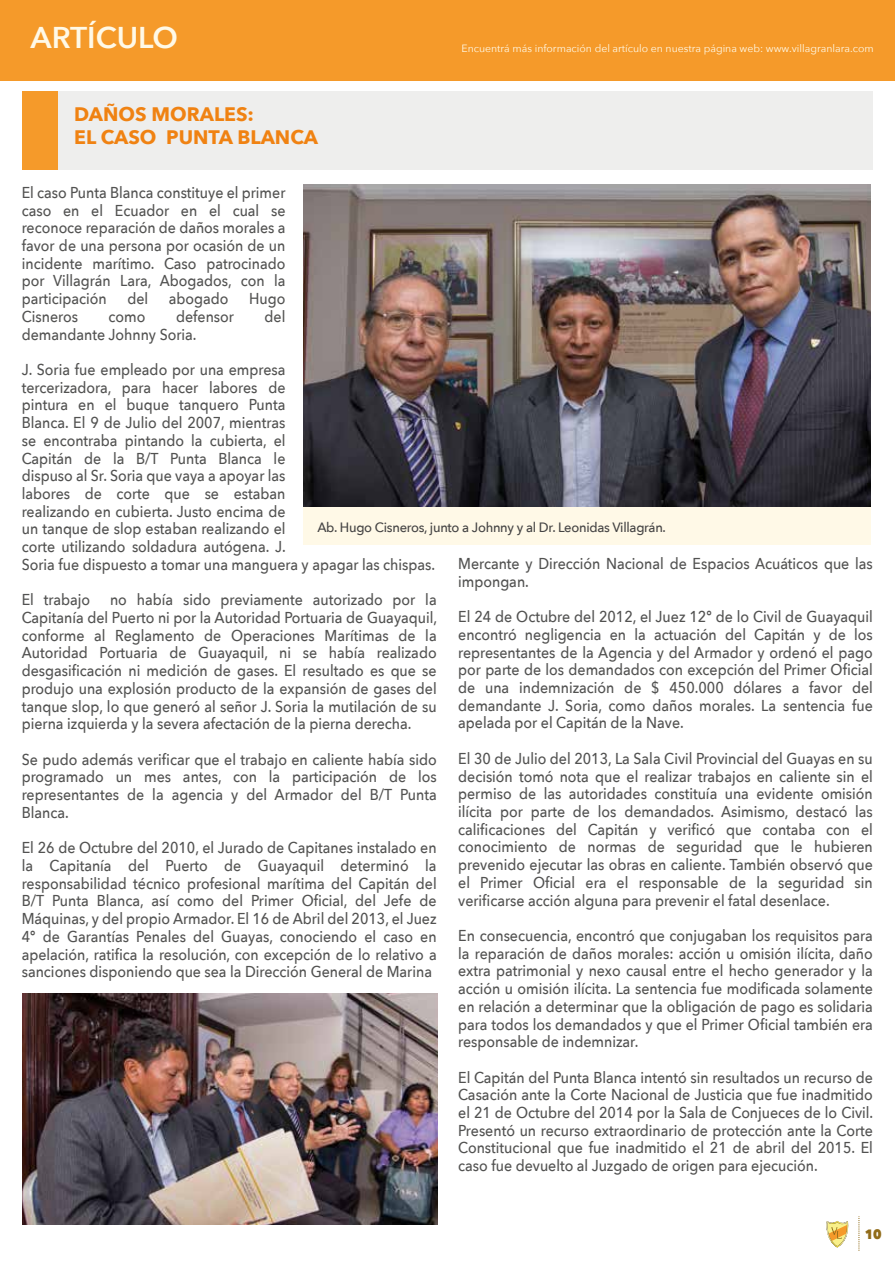
<style>
.page{position:relative;width:895px;height:1265px;background:#fff}
.page>*{position:absolute;margin:0;border:0;box-sizing:border-box;transform-origin:0 0}
.t1{font:600 30px "Avenir Next";color:#fff9e7}
.t2{font:700 19.5px/23.4px "Avenir Next";color:#f08212}
.t3{font:500 15.75px/17.7px "Avenir Next";color:#525251;text-align:justify;scale:.9 1}
.t4{font:500 13.5px "Avenir Next";letter-spacing:-.02em;color:#454444;scale:.96 1}
.t5{font:800 13.5px "Avenir Next";color:#916c1a;scale:.9 1}
.t6{font:10.5px "Avenir Next";color:#fff9e7}
</style>
<div class="page">
<div style="left:22px;top:91px;width:850px;height:79px;background:#eeeeed"></div>
<div style="left:22px;top:91px;width:36px;height:79px;background:#f59a2a"></div>
<img style="left:303px;top:185px;width:567px;height:322px">
<img style="left:22px;top:993px;width:415px;height:231px">
<div style="left:0;top:0;width:894px;height:80px;background:#f59a2a"></div>
<svg style="left:826px;top:1221px;width:23px;height:27px"></svg>
<svg style="left:858px;top:1216px;width:1px;height:34px"></svg>
<div style="left:303px;top:507px;width:567px;height:38px;background:#fff9e7"></div>
<h1 class="t1" style="left:31px;top:12px;width:149px">ARTÍCULO</h1>
<p class="t2" style="left:74px;top:102px;width:245px">DAÑOS MORALES:<br>EL CASO PUNTA BLANCA</p>
<p class="t6" style="left:461px;top:39px;width:413px">Encuentrá más información del artículo en nuestra página web: www.villagranlara.com</p>
<p class="t3" style="left:22px;top:183px;width:294px">El caso Punta Blanca constituye el primer caso en el Ecuador en el cual se reconoce reparación de daños morales a favor de una persona por ocasión de un incidente marítimo. Caso patrocinado por Villagrán Lara, Abogados, con la participación</p>
<p class="t3" style="left:127px;top:289px;width:25px">del</p>
<p class="t3" style="left:169px;top:289px;width:68px">abogado</p>
<p class="t3" style="left:249px;top:289px;width:42px">Hugo</p>
<p class="t3" style="left:22px;top:307px;width:64px">Cisneros</p>
<p class="t3" style="left:108px;top:307px;width:42px">como</p>
<p class="t3" style="left:176px;top:307px;width:66px">defensor</p>
<p class="t3" style="left:264px;top:307px;width:25px">del</p>
<p class="t3" style="left:22px;top:325px;width:196px">demandante Johnny Soria.</p>
<p class="t3" style="left:22px;top:360px;width:461px;text-align:left">J. Soria fue empleado por una empresa<br>tercerizadora, para hacer labores de<br>pintura en el buque tanquero Punta<br>Blanca. El 9 de Julio del 2007, mientras<br>se encontraba pintando la cubierta, el<br>Capitán de la B/T Punta Blanca le<br>dispuso al Sr. Soria que vaya a apoyar las<br>labores de corte que se estaban<br>realizando en cubierta. Justo encima de<br>un tanque de slop estaban realizando el<br>corte utilizando soldadura autógena. J.<br>Soria fue dispuesto a tomar una manguera y apagar las chispas.</p>
<p class="t3" style="left:22px;top:590px;width:78px">El trabajo</p>
<p class="t4" style="left:317px;top:516px;width:364px">Ab. Hugo Cisneros, junto a Johnny y al Dr. Leonidas Villagrán.</p>
<p class="t3" style="left:458px;top:554px;width:462px">Mercante y Dirección Nacional de Espacios Acuáticos que las impongan.</p>
<p class="t3" style="left:458px;top:607px;width:462px">El 24 de Octubre del 2012, el Juez 12º de lo Civil de Guayaquil encontró negligencia en la actuación del Capitán y de los representantes de la Agencia y del Armador y ordenó el pago por parte de los demandados con excepción del Primer Oficial de una indemnización de $ 450.000 dólares a favor del demandante J. Soria, como daños morales. La sentencia fue apelada por el Capitán de la Nave.</p>
<p class="t3" style="left:458px;top:749px;width:462px">El 30 de Julio del 2013, La Sala Civil Provincial del Guayas en su decisión tomó nota que el realizar trabajos en caliente sin el permiso de las autoridades constituía una evidente omisión ilícita por parte de los demandados. Asimismo, destacó las calificaciones del Capitán y verificó que contaba con el conocimiento de normas de seguridad que le hubieren prevenido ejecutar las obras en caliente. También observó que el Primer Oficial era el responsable de la seguridad sin verificarse acción alguna para prevenir el fatal desenlace.</p>
<p class="t3" style="left:458px;top:926px;width:462px">En consecuencia, encontró que conjugaban los requisitos para la reparación de daños morales: acción u omisión ilícita, daño extra patrimonial y nexo causal entre el hecho generador y la acción u omisión ilícita. La sentencia fue modificada solamente en relación a determinar que la obligación de pago es solidaria para todos los demandados y que el Primer Oficial también era responsable de indemnizar.</p>
<p class="t3" style="left:458px;top:1067px;width:462px">El Capitán del Punta Blanca intentó sin resultados un recurso de Casación ante la Corte Nacional de Justicia que fue inadmitido el 21 de Octubre del 2014 por la Sala de Conjueces de lo Civil.<br>Presentó un recurso extraordinario de protección ante la Corte Constitucional que fue inadmitido el 21 de abril del 2015. El caso fue devuelto al Juzgado de origen para ejecución.</p>
<p class="t3" style="left:22px;top:590px;width:463px;text-indent:88px">no había sido previamente autorizado por la Capitanía del Puerto ni por la Autoridad Portuaria de Guayaquil, conforme al Reglamento de Operaciones Marítimas de la Autoridad Portuaria de Guayaquil, ni se había realizado desgasificación ni medición de gases. El resultado es que se produjo una explosión producto de la expansión de gases del tanque slop, lo que generó al señor J. Soria la mutilación de su pierna izquierda y la severa afectación de la pierna derecha.</p>
<p class="t3" style="left:22px;top:749px;width:462px">Se pudo además verificar que el trabajo en caliente había sido programado un mes antes, con la participación de los representantes de la agencia y del Armador del B/T Punta Blanca.</p>
<p class="t3" style="left:22px;top:838px;width:462px">El 26 de Octubre del 2010, el Jurado de Capitanes instalado en la Capitanía del Puerto de Guayaquil determinó la responsabilidad técnico profesional marítima del Capitán del B/T Punta Blanca, así como del Primer Oficial, del Jefe de Máquinas, y del propio Armador. El 16 de Abril del 2013, el Juez 4º de Garantías Penales del Guayas, conociendo el caso en apelación, ratifica la resolución, con excepción de lo relativo a sanciones disponiendo que sea la Dirección General de Marina</p>
<p class="t5" style="left:864px;top:1225px;width:20px">10</p>
</div>
